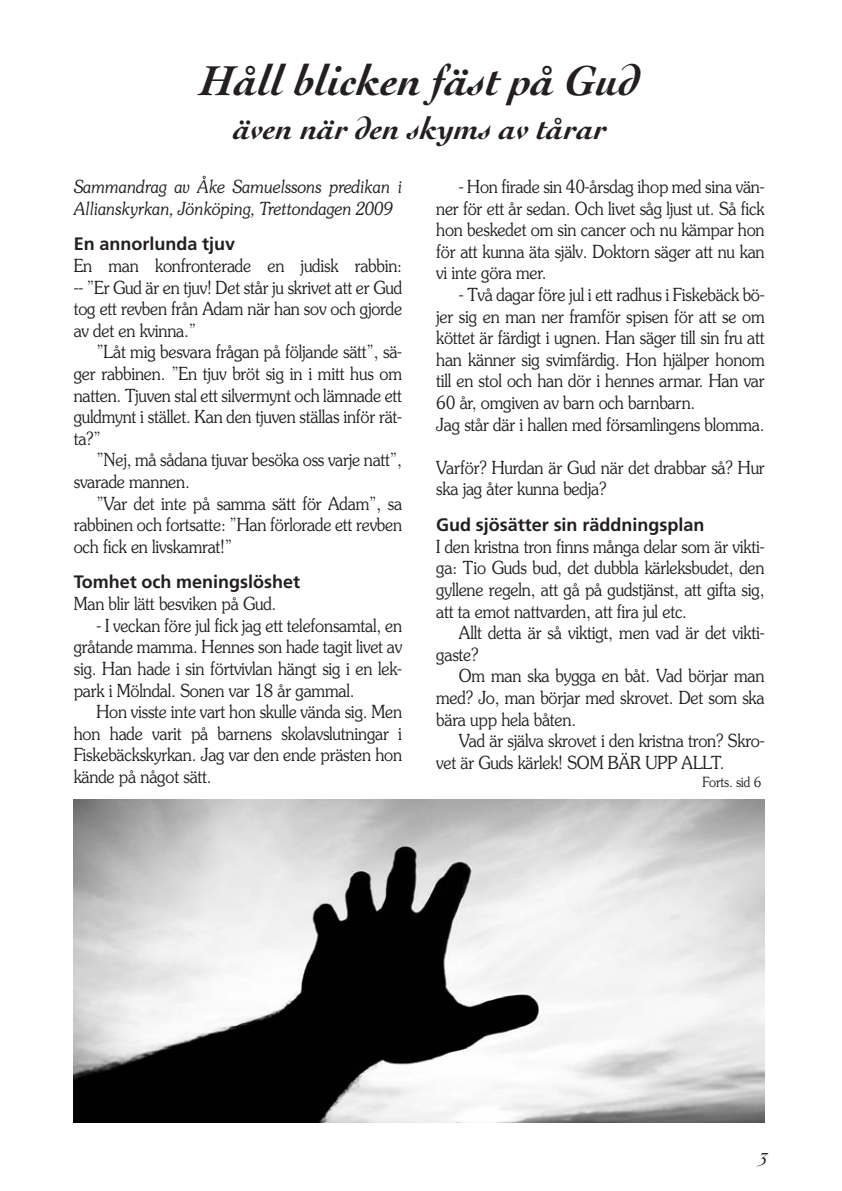
<style>
.page{position:relative;width:842px;height:1191px;background:#fff}
.page>*{position:absolute;margin:0;border:0;box-sizing:border-box;transform-origin:0 0}
.t1{font:italic 700 44px "Cochin";color:#231f20}
.t2{font:italic 700 32px "Cochin";color:#231f20}
.t3{font:italic 20px "Cochin";color:#231f20}
.t4{font:300 18px/21.6px "Souvenir";letter-spacing:-.01em;color:#231f20;text-align:justify;scale:.9 1}
.t5{font:italic 300 18px/21.6px "Souvenir";letter-spacing:-.03em;color:#231f20;scale:.9 1}
.t6{font:700 18px "Frutiger";color:#231f20}
.t7{font:300 14px "Souvenir";letter-spacing:-.01em;color:#231f20;scale:.9 1}
</style>
<div class="page">
<img style="left:74px;top:799px;width:691px;height:324px">
<h1 class="t1" style="left:201px;top:63px;width:440px">Håll blicken fäst på Gud</h1>
<h2 class="t2" style="left:234px;top:116px;width:375px">även när den skyms av tårar</h2>
<p class="t5" style="left:74px;top:177px;width:366px">Sammandrag av Åke Samuelssons predikan i<br>Allianskyrkan, Jönköping, Trettondagen 2009</p>
<p class="t6" style="left:74px;top:236px;width:163px">En annorlunda tjuv</p>
<p class="t4" style="left:74px;top:256px;width:366px">En man konfronterade en judisk rabbin: -- ”Er Gud är en tjuv! Det står ju skrivet att er Gud tog ett revben från Adam när han sov och gjorde av det en kvinna.”</p>
<p class="t4" style="left:74px;top:342px;width:366px;text-indent:23px">”Låt mig besvara frågan på följande sätt”, sä&shy;ger rabbinen. ”En tjuv bröt sig in i mitt hus om natten. Tjuven stal ett silvermynt och lämnade ett guldmynt i stället. Kan den tjuven ställas inför rät&shy;ta?”</p>
<p class="t4" style="left:74px;top:450px;width:366px;text-indent:23px">”Nej, må sådana tjuvar besöka oss varje natt”, svarade mannen.</p>
<p class="t4" style="left:74px;top:494px;width:366px;text-indent:23px">”Var det inte på samma sätt för Adam”, sa rabbinen och fortsatte: ”Han förlorade ett revben och fick en livskamrat!”</p>
<p class="t6" style="left:74px;top:575px;width:228px">Tomhet och meningslöshet</p>
<p class="t4" style="left:74px;top:594px;width:227px">Man blir lätt besviken på Gud.</p>
<p class="t4" style="left:74px;top:616px;width:366px;text-indent:23px">- I veckan före jul fick jag ett telefonsamtal, en gråtande mamma. Hennes son hade tagit livet av sig. Han hade i sin förtvivlan hängt sig i en lek&shy;park i Mölndal. Sonen var 18 år gammal.</p>
<p class="t4" style="left:74px;top:702px;width:366px;text-indent:23px">Hon visste inte vart hon skulle vända sig. Men hon hade varit på barnens skolavslutningar i Fiskebäckskyrkan. Jag var den ende prästen hon kände på något sätt.</p>
<p class="t4" style="left:436px;top:177px;width:366px;text-indent:23px">- Hon firade sin 40-årsdag ihop med sina vän&shy;ner för ett år sedan. Och livet såg ljust ut. Så fick hon beskedet om sin cancer och nu kämpar hon för att kunna äta själv. Doktorn säger att nu kan vi inte göra mer.</p>
<p class="t4" style="left:436px;top:285px;width:366px;text-align:left;text-indent:23px">- Två dagar före jul i ett radhus i Fiskebäck bö&shy;jer sig en man ner framför spisen för att se om köttet är färdigt i ugnen. Han säger till sin fru att han känner sig svimfärdig. Hon hjälper honom till en stol och han dör i hennes armar. Han var 60 år, omgiven av barn och barnbarn.<br>Jag står där i hallen med församlingens blomma.</p>
<p class="t4" style="left:436px;top:458px;width:366px">Varför? Hurdan är Gud när det drabbar så? Hur ska jag åter kunna bedja?</p>
<p class="t6" style="left:436px;top:517px;width:270px">Gud sjösätter sin räddningsplan</p>
<p class="t4" style="left:436px;top:537px;width:366px">I den kristna tron finns många delar som är vikti&shy;ga: Tio Guds bud, det dubbla kärleksbudet, den gyllene regeln, att gå på gudstjänst, att gifta sig, att ta emot nattvarden, att fira jul etc.</p>
<p class="t4" style="left:436px;top:623px;width:366px;text-indent:23px">Allt detta är så viktigt, men vad är det vikti&shy;gaste?</p>
<p class="t4" style="left:436px;top:666px;width:366px;text-indent:23px">Om man ska bygga en båt. Vad börjar man med? Jo, man börjar med skrovet. Det som ska bära upp hela båten.</p>
<p class="t4" style="left:436px;top:731px;width:366px;text-indent:23px">Vad är själva skrovet i den kristna tron? Skro - vet är Guds kärlek! SOM BÄR UPP ALLT.</p>
<p class="t7" style="left:702px;top:776px;width:67px">Forts. sid 6</p>
<p class="t3" style="left:758px;top:1152px;width:10px">3</p>
</div>
